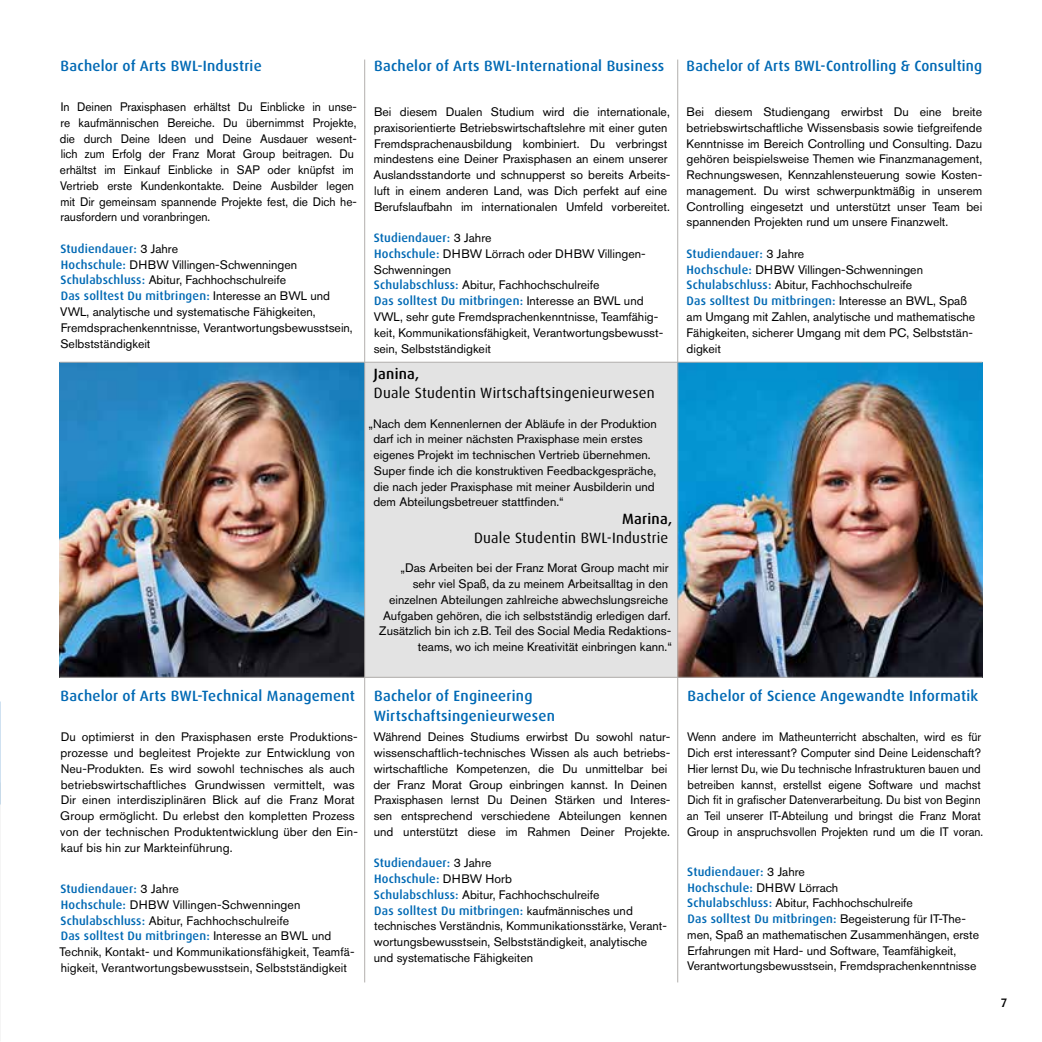
<style>
.page{position:relative;width:1042px;height:1042px;background:#fff}
.page>*{position:absolute;margin:0;border:0;box-sizing:border-box;transform-origin:0 0}
.t1{font:500 14.88px/19.2px "Dax OT";letter-spacing:.015em;color:#0069b4}
.t2{font:14.88px "Dax OT";letter-spacing:.015em;color:#000}
.t3{font:500 14.88px "Dax OT";letter-spacing:.015em;color:#000}
.t4{font:12.25px/15.8px "Akzidenz Grotesk Pro";color:#000}
.t5{font:500 12.25px/15.8px "Dax OT";letter-spacing:.015em;color:#0069b4}
.t6{font:12.25px/15.8px "Akzidenz Grotesk Pro";color:#000;scale:.95 1}
.t7{font:12.25px/15.8px "Akzidenz Grotesk Pro";color:#000;scale:.96 1}
.t8{font:500 12.25px "Dax OT";color:#000}
.s1{font-family:"Akzidenz Grotesk Pro";font-weight:400;color:#000}
.s2{font-family:"Dax OT";font-weight:500;color:#0069b4}
</style>
<div class="page">
<img style="left:0;top:0;width:1px;height:765px">
<div style="left:60px;top:362px;width:922px;height:315px;background:#e3e3e3"></div>
<img style="left:678px;top:363px;width:304px;height:314px">
<img style="left:60px;top:363px;width:304px;height:314px">
<hr style="left:60px;top:362px;width:922px;height:1px;background:#b2afad">
<hr style="left:60px;top:677px;width:922px;height:1px;background:#b2afad">
<hr style="left:364px;top:60px;width:1px;height:922px;background:#b2afad">
<hr style="left:677px;top:60px;width:1px;height:922px;background:#b2afad">
<p class="t1" style="left:61px;top:57px;width:203px">Bachelor of Arts BWL-Industrie</p>
<p class="t7" style="left:60px;top:99px;width:311px">In Deinen Praxisphasen erhältst Du Einblicke in unse&shy;re kaufmännischen Bereiche. Du übernimmst Projekte, die durch Deine Ideen und Deine Ausdauer wesent&shy;lich zum Erfolg der Franz Morat Group beitragen. Du erhältst im Einkauf Einblicke in SAP oder knüpfst im Vertrieb erste Kundenkontakte. Deine Ausbilder legen mit Dir gemeinsam spannende Projekte fest, die Dich he&shy;rausfordern und voranbringen.</p>
<p class="t5" style="left:60px;top:241px;width:119px">Studiendauer: <span class="s1">3 Jahre</span></p>
<p class="t4" style="left:60px;top:256px;width:238px"><span class="s2">Hochschule:</span> DHBW Villingen-Schwenningen<br><span class="s2">Schulabschluss:</span> Abitur, Fachhochschulreife</p>
<p class="t5" style="left:61px;top:288px;width:271px">Das solltest Du mitbringen: <span class="s1">Interesse an BWL und</span></p>
<p class="t4" style="left:60px;top:304px;width:294px">VWL, analytische und systematische Fähigkeiten,<br>Fremdsprachenkenntnisse, Verantwortungsbewusstsein,<br>Selbstständigkeit</p>
<p class="t1" style="left:374px;top:57px;width:292px">Bachelor of Arts BWL-International Business</p>
<p class="t4" style="left:373px;top:104px;width:298px">Bei diesem Dualen Studium wird die internationale, praxisorientierte Betriebswirtschaftslehre mit einer guten Fremdsprachenausbildung kombiniert. Du verbringst mindestens eine Deiner Praxisphasen an einem unserer Auslandsstandorte und schnupperst so bereits Arbeits&shy;luft in einem anderen Land, was Dich perfekt auf eine Berufslaufbahn im internationalen Umfeld vorbereitet.</p>
<p class="t5" style="left:374px;top:230px;width:119px">Studiendauer: <span class="s1">3 Jahre</span></p>
<p class="t4" style="left:374px;top:246px;width:273px"><span class="s2">Hochschule:</span> DHBW Lörrach oder DHBW Villingen-<br>Schwenningen<br><span class="s2">Schulabschluss:</span> Abitur, Fachhochschulreife</p>
<p class="t5" style="left:374px;top:293px;width:271px">Das solltest Du mitbringen: <span class="s1">Interesse an BWL und</span></p>
<p class="t4" style="left:374px;top:309px;width:291px">VWL, sehr gute Fremdsprachenkenntnisse, Teamfähig&shy;keit, Kommunikationsfähigkeit, Verantwortungsbewusst&shy;sein, Selbstständigkeit</p>
<p class="t3" style="left:374px;top:364px;width:47px">Janina,</p>
<p class="t2" style="left:374px;top:383px;width:282px">Duale Studentin Wirtschaftsingenieurwesen</p>
<p class="t4" style="left:373px;top:415px;width:285px;text-indent:-5px">„Nach dem Kennenlernen der Abläufe in der Produktion darf ich in meiner nächsten Praxisphase mein erstes eigenes Projekt im technischen Vertrieb übernehmen.<br>Super finde ich die konstruktiven Feedbackgespräche, die nach jeder Praxisphase mit meiner Ausbilderin und dem Abteilungsbetreuer stattfinden.“</p>
<p class="t3" style="left:622px;top:509px;width:52px">Marina,</p>
<p class="t2" style="left:474px;top:528px;width:196px">Duale Studentin BWL-Industrie</p>
<p class="t4" style="left:400px;top:560px;width:270px">„Das Arbeiten bei der Franz Morat Group macht mir</p>
<p class="t4" style="left:413px;top:576px;width:257px">sehr viel Spaß, da zu meinem Arbeitsalltag in den</p>
<p class="t4" style="left:389px;top:591px;width:280px">einzelnen Abteilungen zahlreiche abwechslungsreiche</p>
<p class="t4" style="left:383px;top:607px;width:289px">Aufgaben gehören, die ich selbstständig erledigen darf.</p>
<p class="t4" style="left:379px;top:623px;width:293px">Zusätzlich bin ich z.B. Teil des Social Media Redaktions-</p>
<p class="t4" style="left:418px;top:639px;width:255px">teams, wo ich meine Kreativität einbringen kann.“</p>
<p class="t1" style="left:61px;top:687px;width:296px">Bachelor of Arts BWL-Technical Management</p>
<p class="t4" style="left:60px;top:729px;width:299px">Du optimierst in den Praxisphasen erste Produktions&shy;prozesse und begleitest Projekte zur Entwicklung von Neu-Produkten. Es wird sowohl technisches als auch betriebswirtschaftliches Grundwissen vermittelt, was Dir einen interdisziplinären Blick auf die Franz Morat Group ermöglicht. Du erlebst den kompletten Prozess von der technischen Produktentwicklung über den Ein&shy;kauf bis hin zur Markteinführung.</p>
<p class="t5" style="left:60px;top:881px;width:120px">Studiendauer: <span class="s1">3 Jahre</span></p>
<p class="t4" style="left:60px;top:896px;width:242px"><span class="s2">Hochschule:</span> DHBW Villingen-Schwenningen<br><span class="s2">Schulabschluss:</span> Abitur, Fachhochschulreife</p>
<p class="t5" style="left:61px;top:928px;width:272px">Das solltest Du mitbringen: <span class="s1">Interesse an BWL und</span></p>
<p class="t4" style="left:60px;top:944px;width:296px">Technik, Kontakt- und Kommunikationsfähigkeit, Teamfä&shy;higkeit, Verantwortungsbewusstsein, Selbstständigkeit</p>
<p class="t1" style="left:374px;top:687px;width:183px">Bachelor of Engineering<br>Wirtschaftsingenieurwesen</p>
<p class="t4" style="left:373px;top:729px;width:298px">Während Deines Studiums erwirbst Du sowohl natur&shy;wissenschaftlich-technisches Wissen als auch betriebs&shy;wirtschaftliche Kompetenzen, die Du unmittelbar bei der Franz Morat Group einbringen kannst. In Deinen Praxisphasen lernst Du Deinen Stärken und Interes&shy;sen entsprechend verschiedene Abteilungen kennen und unterstützt diese im Rahmen Deiner Projekte.</p>
<p class="t5" style="left:374px;top:855px;width:139px">Studiendauer: <span class="s1">3 Jahre<br></span>Hochschule: <span class="s1">DHBW Horb</span></p>
<p class="t4" style="left:374px;top:886px;width:227px"><span class="s2">Schulabschluss:</span> Abitur, Fachhochschulreife</p>
<p class="t5" style="left:374px;top:902px;width:260px">Das solltest Du mitbringen: <span class="s1">kaufmännisches und</span></p>
<p class="t4" style="left:374px;top:918px;width:295px">technisches Verständnis, Kommunikationsstärke, Verant&shy;wortungsbewusstsein, Selbstständigkeit, analytische und systematische Fähigkeiten</p>
<p class="t1" style="left:686px;top:57px;width:297px">Bachelor of Arts BWL-Controlling &amp; Consulting</p>
<p class="t4" style="left:686px;top:104px;width:297px;text-align:justify">Bei diesem Studiengang erwirbst Du eine breite betriebswirtschaftliche Wissensbasis sowie tiefgreifende Kenntnisse im Bereich Controlling und Consulting. Dazu gehören beispielsweise Themen wie Finanzmanagement, Rechnungswesen, Kennzahlensteuerung sowie Kosten&shy;management. Du wirst schwerpunktmäßig in unserem Controlling eingesetzt und unterstützt unser Team bei spannenden Projekten rund um unsere Finanzwelt.</p>
<p class="t5" style="left:686px;top:246px;width:119px">Studiendauer: <span class="s1">3 Jahre</span></p>
<p class="t4" style="left:686px;top:261px;width:238px"><span class="s2">Hochschule:</span> DHBW Villingen-Schwenningen<br><span class="s2">Schulabschluss:</span> Abitur, Fachhochschulreife</p>
<p class="t5" style="left:686px;top:293px;width:282px">Das solltest Du mitbringen: <span class="s1">Interesse an BWL, Spaß</span></p>
<p class="t4" style="left:686px;top:309px;width:290px">am Umgang mit Zahlen, analytische und mathematische<br>Fähigkeiten, sicherer Umgang mit dem PC, Selbststän&shy;digkeit</p>
<p class="t1" style="left:687px;top:687px;width:292px">Bachelor of Science Angewandte Informatik</p>
<p class="t6" style="left:687px;top:729px;width:313px">Wenn andere im Matheunterricht abschalten, wird es für Dich erst interessant? Computer sind Deine Leidenschaft?<br>Hier lernst Du, wie Du technische Infrastrukturen bauen und betreiben kannst, erstellst eigene Software und machst Dich fit in grafischer Datenverarbeitung. Du bist von Beginn an Teil unserer IT-Abteilung und bringst die Franz Morat Group in anspruchsvollen Projekten rund um die IT voran.</p>
<p class="t5" style="left:687px;top:864px;width:153px">Studiendauer: <span class="s1">3 Jahre<br></span>Hochschule: <span class="s1">DHBW Lörrach</span></p>
<p class="t4" style="left:687px;top:895px;width:227px"><span class="s2">Schulabschluss:</span> Abitur, Fachhochschulreife</p>
<p class="t5" style="left:687px;top:911px;width:280px">Das solltest Du mitbringen: <span class="s1">Begeisterung für IT-The-</span></p>
<p class="t4" style="left:687px;top:926px;width:293px">men, Spaß an mathematischen Zusammenhängen, erste<br>Erfahrungen mit Hard- und Software, Teamfähigkeit,<br>Verantwortungsbewusstsein, Fremdsprachenkenntnisse</p>
<p class="t8" style="left:1001px;top:995px;width:7px">7</p>
</div>
